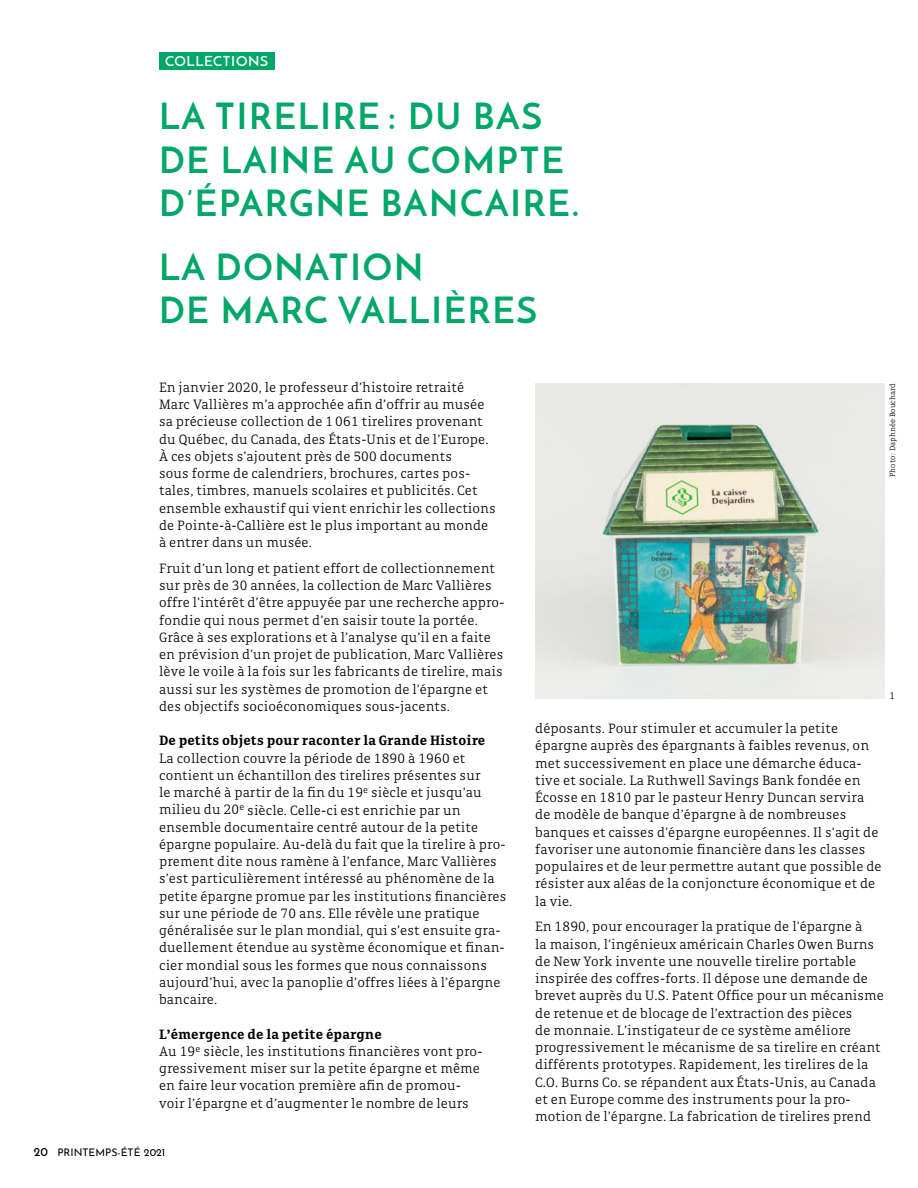
<style>
.page{position:relative;width:918px;height:1188px;background:#fff}
.page>*{position:absolute;margin:0;border:0;box-sizing:border-box;transform-origin:0 0}
.t1{font:700 36px/43.2px "Josefin Sans";letter-spacing:.05em;color:#00a768}
.t2{font:300 14.7px/17.2px "Gak Serif";letter-spacing:.01em;color:#000}
.t3{font:700 14.7px "Gak Serif";letter-spacing:.01em;color:#000}
.t4{font:600 14.1px "Josefin Sans";letter-spacing:.05em;color:#fff}
.t5{font:10.5px "Josefin Sans";color:#000}
.t6{font:300 10.5px "Gak Serif";color:#000}
.t7{font:300 8.25px "Gak Serif";letter-spacing:.01em;color:#000}
.s1{font-weight:700}
.s2{font-weight:700;font-size:12px}
</style>
<div class="page">
<div style="left:159px;top:52px;width:116px;height:17px;background:#00a768"></div>
<img style="left:535px;top:383px;width:349px;height:316px">
<p class="t4" style="left:165px;top:52px;width:105px">COLLECTIONS</p>
<h1 class="t1" style="left:159px;top:95px;width:422px">LA TIRELIRE : DU BAS<br>DE LAINE AU COMPTE<br>D’ÉPARGNE BANCAIRE.</h1>
<h1 class="t1" style="left:159px;top:246px;width:379px">LA DONATION<br>DE MARC VALLIÈRES</h1>
<p class="t2" style="left:159px;top:379px;width:338px">En janvier 2020, le professeur d’histoire retraité Marc Vallières m’a approchée afin d’offrir au musée sa précieuse collection de 1 061 tirelires provenant du Québec, du Canada, des États-Unis et de l’Europe.<br>À ces objets s’ajoutent près de 500 documents<br>sous forme de calendriers, brochures, cartes pos&shy;tales, timbres, manuels scolaires et publicités. Cet ensemble exhaustif qui vient enrichir les collections de Pointe-à-Callière est le plus important au monde à entrer dans un musée.</p>
<p class="t2" style="left:159px;top:560px;width:347px">Fruit d’un long et patient effort de collectionnement sur près de 30 années, la collection de Marc Vallières offre l’intérêt d’être appuyée par une recherche appro&shy;fondie qui nous permet d’en saisir toute la portée.<br>Grâce à ses explorations et à l’analyse qu’il en a faite en prévision d’un projet de publication, Marc Vallières lève le voile à la fois sur les fabricants de tirelire, mais aussi sur les systèmes de promotion de l’épargne et des objectifs socioéconomiques sous-jacents.</p>
<p class="t3" style="left:159px;top:733px;width:328px">De petits objets pour raconter la Grande Histoire</p>
<p class="t2" style="left:159px;top:749px;width:349px">La collection couvre la période de 1890 à 1960 et contient un échantillon des tirelires présentes sur<br>le marché à partir de la fin du 19<sup>e</sup> siècle et jusqu’au milieu du 20<sup>e</sup> siècle. Celle-ci est enrichie par un ensemble documentaire centré autour de la petite épargne populaire. Au-delà du fait que la tirelire à pro&shy;prement dite nous ramène à l’enfance, Marc Vallières s’est particulièrement intéressé au phénomène de la petite épargne promue par les institutions financières sur une période de 70 ans. Elle révèle une pratique généralisée sur le plan mondial, qui s’est ensuite gra&shy;duellement étendue au système économique et finan&shy;cier mondial sous les formes que nous connaissons aujourd’hui, avec la panoplie d’offres liées à l’épargne bancaire.</p>
<p class="t2" style="left:159px;top:1025px;width:325px"><span class="s1">L’émergence de la petite épargne<br></span>Au 19<sup>e</sup> siècle, les institutions financières vont pro&shy;gressivement miser sur la petite épargne et même en faire leur vocation première afin de promou&shy;voir l’épargne et d’augmenter le nombre de leurs</p>
<p class="t5" style="left:34px;top:1143px;width:133px"><span class="s2">20</span> PRINTEMPS-ÉTÉ 2021</p>
<p class="t7" style="left:888px;top:477px;width:95px;rotate:-90deg">Photo : Daphnée Bouchard</p>
<p class="t6" style="left:890px;top:690px;width:7px">1</p>
<p class="t2" style="left:535px;top:720px;width:348px">déposants. Pour stimuler et accumuler la petite épargne auprès des épargnants à faibles revenus, on met successivement en place une démarche éduca&shy;tive et sociale. La Ruthwell Savings Bank fondée en Écosse en 1810 par le pasteur Henry Duncan servira de modèle de banque d’épargne à de nombreuses banques et caisses d’épargne européennes. Il s’agit de favoriser une autonomie financière dans les classes populaires et de leur permettre autant que possible de résister aux aléas de la conjoncture économique et de la vie.</p>
<p class="t2" style="left:535px;top:918px;width:350px">En 1890, pour encourager la pratique de l’épargne à<br>la maison, l’ingénieux américain Charles Owen Burns de New York invente une nouvelle tirelire portable inspirée des coffres-forts. Il dépose une demande de brevet auprès du U.S. Patent Office pour un mécanisme de retenue et de blocage de l’extraction des pièces<br>de monnaie. L’instigateur de ce système améliore progressivement le mécanisme de sa tirelire en créant différents prototypes. Rapidement, les tirelires de la C.O. Burns Co. se répandent aux États-Unis, au Canada et en Europe comme des instruments pour la pro&shy;motion de l’épargne. La fabrication de tirelires prend</p>
</div>
